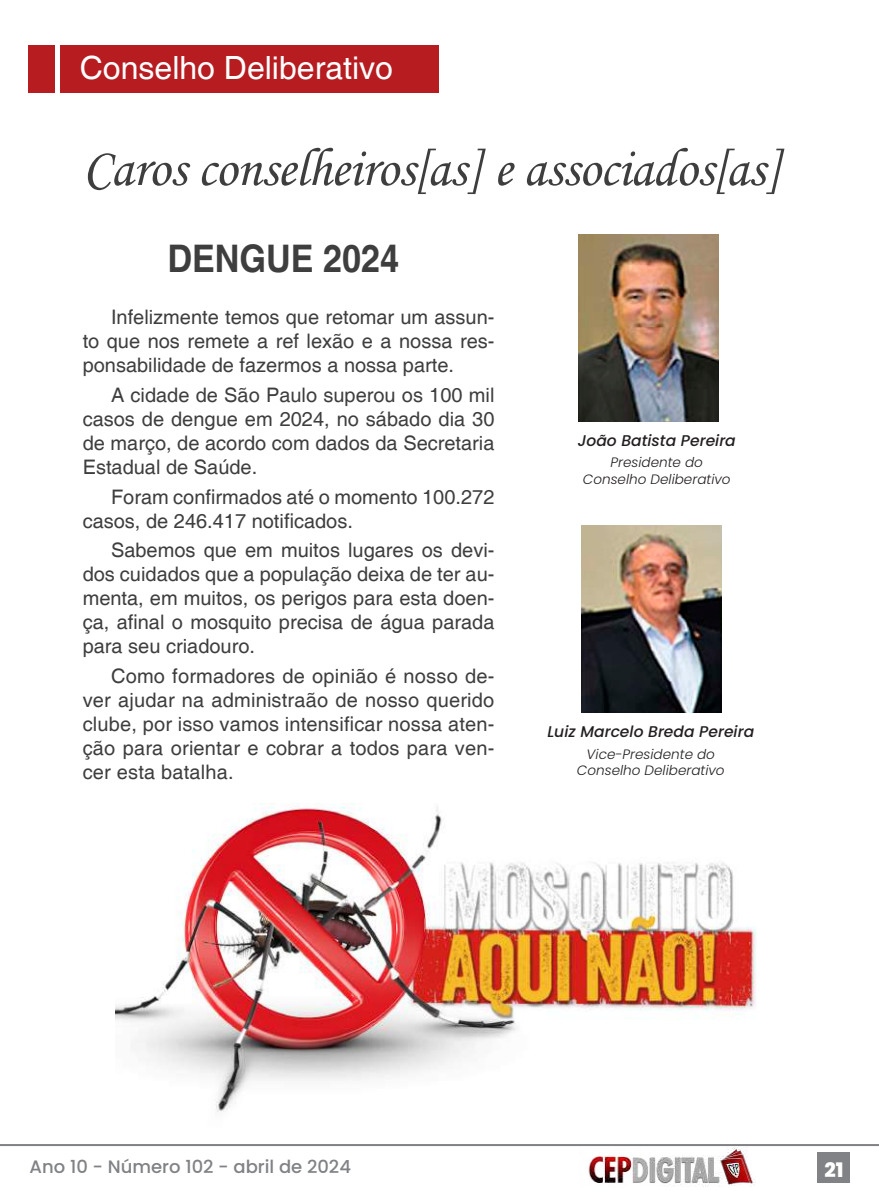
<style>
.page{position:relative;width:879px;height:1191px;background:#fff}
.page>*{position:absolute;margin:0;border:0;box-sizing:border-box;transform-origin:0 0}
.t1{font:54px "Monotype Corsiva";letter-spacing:-.01em;color:#3e3e3f}
.t2{font:700 38px "Helvetica";color:#3e3e3f;scale:.9 1}
.t3{font:32px "Helvetica";color:#fff}
.t4{font:20px/24px "Helvetica";color:#3e3e3f;text-align:justify}
.t5{font:800 20px "Poppins";color:#fff}
.t6{font:500 18px "Poppins";color:#808285}
.t7{font:italic 500 15.6px "Poppins";color:#231f20}
.t8{font:italic 300 13.6px/16.2px "Poppins";color:#231f20;text-align:center}
</style>
<div class="page">
<div style="left:817px;top:1152px;width:33px;height:31px;background:#808285"></div>
<img style="left:588px;top:1147px;width:168px;height:40px">
<hr style="left:0;top:1144px;width:879px;height:2px;background:#808285">
<div style="left:28px;top:45px;width:26px;height:47px;background:#b61c20"></div>
<div style="left:60px;top:45px;width:378px;height:47px;background:#b61c20"></div>
<img style="left:116px;top:803px;width:640px;height:309px">
<img style="left:581px;top:526px;width:140px;height:186px">
<img style="left:578px;top:235px;width:140px;height:186px">
<h3 class="t3" style="left:80px;top:49px;width:314px">Conselho Deliberativo</h3>
<h1 class="t1" style="left:83px;top:136px;width:700px">Caros conselheiros[as] e associados[as]</h1>
<h2 class="t2" style="left:167px;top:235px;width:259px">DENGUE 2024</h2>
<p class="t4" style="left:83px;top:306px;width:413px;text-indent:28px">Infelizmente temos que retomar um assun&shy;to que nos remete a ref lexão e a nossa res&shy;ponsabilidade de fazermos a nossa parte.</p>
<p class="t4" style="left:83px;top:383px;width:413px;text-indent:28px">A cidade de São Paulo superou os 100 mil casos de dengue em 2024, no sábado dia 30 de março, de acordo com dados da Secretaria Estadual de Saúde.</p>
<p class="t4" style="left:83px;top:485px;width:413px;text-indent:28px">Foram confirmados até o momento 100.272 casos, de 246.417 notificados.</p>
<p class="t4" style="left:83px;top:539px;width:413px;text-indent:28px">Sabemos que em muitos lugares os devi&shy;dos cuidados que a população deixa de ter au&shy;menta, em muitos, os perigos para esta doen&shy;ça, afinal o mosquito precisa de água parada para seu criadouro.</p>
<p class="t4" style="left:83px;top:664px;width:413px;text-indent:28px">Como formadores de opinião é nosso de&shy;ver ajudar na administraão de nosso querido clube, por isso vamos intensificar nossa aten&shy;ção para orientar e cobrar a todos para ven&shy;cer esta batalha.</p>
<p class="t7" style="left:578px;top:431px;width:160px">João Batista Pereira</p>
<p class="t8" style="left:583px;top:454px;width:149px">Presidente do<br>Conselho Deliberativo</p>
<p class="t7" style="left:547px;top:722px;width:208px">Luiz Marcelo Breda Pereira</p>
<p class="t8" style="left:577px;top:746px;width:149px">Vice-Presidente do<br>Conselho Deliberativo</p>
<p class="t6" style="left:30px;top:1156px;width:323px">Ano 10 - Número 102 - abril de 2024</p>
<p class="t5" style="left:824px;top:1158px;width:21px">21</p>
</div>
